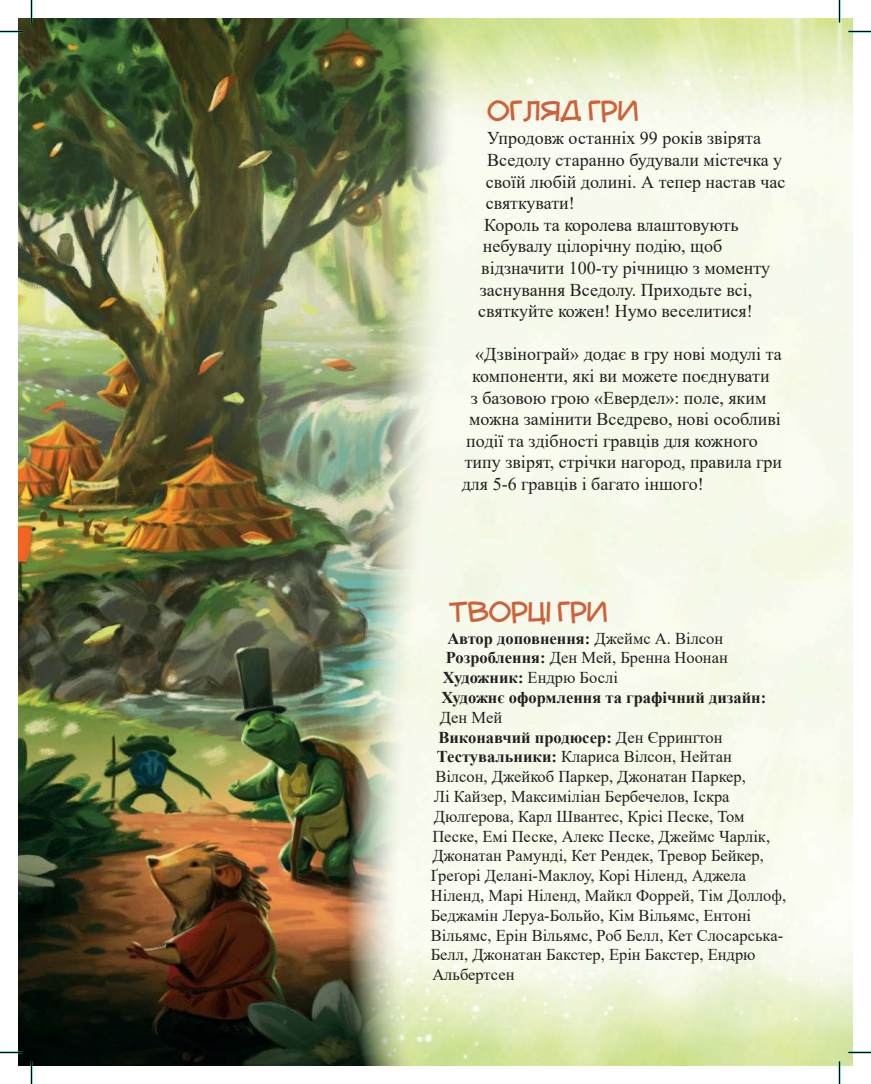
<style>
.page{position:relative;width:871px;height:1084px;background:#fff}
.page>*{position:absolute;margin:0;border:0;box-sizing:border-box;transform-origin:0 0}
.t1{font:24px "Mauryssel";color:#ce613a}
.t2{font:18px "Times New Roman";color:#231f20}
.t3{font:16.5px "Times New Roman";color:#231f20}
.t4{font:700 16.5px/19.8px "Times New Roman";color:#231f20}
.s1{font-weight:400}
.s2{font-weight:700}
</style>
<div class="page">
<img style="left:19px;top:19px;width:442px;height:1046px">
<hr style="left:0;top:1051px;width:23px;height:2px;background:#00b6ab">
<hr style="left:848px;top:1051px;width:23px;height:2px;background:#00b6ab">
<hr style="left:838px;top:0;width:2px;height:23px;background:#00b6ab">
<hr style="left:838px;top:1061px;width:2px;height:22px;background:#00b6ab">
<svg style="left:0;top:31px;width:23px;height:1px"></svg>
<svg style="left:848px;top:31px;width:23px;height:1px"></svg>
<svg style="left:0;top:1052px;width:23px;height:1px"></svg>
<svg style="left:848px;top:1052px;width:23px;height:1px"></svg>
<svg style="left:31px;top:0;width:1px;height:23px"></svg>
<svg style="left:31px;top:1061px;width:1px;height:22px"></svg>
<svg style="left:839px;top:0;width:1px;height:23px"></svg>
<svg style="left:839px;top:1061px;width:1px;height:22px"></svg>
<h1 class="t1" style="left:487px;top:94px;width:153px">ОГЛЯД ГРИ</h1>
<p class="t2" style="left:487px;top:126px;width:275px">Упродовж останніх 99 років звірята</p>
<p class="t2" style="left:487px;top:147px;width:297px">Вседолу старанно будували містечка у</p>
<p class="t2" style="left:486px;top:169px;width:301px">своїй любій долині. А тепер настав час</p>
<p class="t2" style="left:486px;top:190px;width:91px">святкувати!</p>
<p class="t2" style="left:484px;top:212px;width:256px">Король та королева влаштовують</p>
<p class="t2" style="left:483px;top:234px;width:241px">небувалу цілорічну подію, щоб</p>
<p class="t2" style="left:481px;top:255px;width:290px">відзначити 100-ту річницю з моменту</p>
<p class="t2" style="left:480px;top:277px;width:274px">заснування Вседолу. Приходьте всі,</p>
<p class="t2" style="left:478px;top:298px;width:276px">святкуйте кожен! Нумо веселитися!</p>
<p class="t2" style="left:475px;top:342px;width:308px">«Дзвінограй» додає в гру нові модулі та</p>
<p class="t2" style="left:472px;top:363px;width:299px">компоненти, які ви можете поєднувати</p>
<p class="t2" style="left:471px;top:385px;width:297px">з базовою грою «Евердел»: поле, яким</p>
<p class="t2" style="left:469px;top:406px;width:313px">можна замінити Вседрево, нові особливі</p>
<p class="t2" style="left:466px;top:428px;width:293px">події та здібності гравців для кожного</p>
<p class="t2" style="left:465px;top:450px;width:319px">типу звірят, стрічки нагород, правила гри</p>
<p class="t2" style="left:462px;top:471px;width:244px">для 5-6 гравців і багато іншого!</p>
<h1 class="t1" style="left:449px;top:594px;width:160px">ТВОРЦІ ГРИ</h1>
<p class="t4" style="left:441px;top:627px;width:326px;text-indent:6px">Автор доповнення: <span class="s1">Джеймс А. Вілсон </span>Розроблення: <span class="s1">Ден Мей, Бренна Ноонан </span>Художник: <span class="s1">Ендрю Бослі<br></span>Художнє оформлення та графічний дизайн:</p>
<p class="t3" style="left:440px;top:705px;width:64px">Ден Мей</p>
<p class="t4" style="left:438px;top:726px;width:286px">Виконавчий продюсер: <span class="s1">Ден Єрринґтон</span></p>
<p class="t3" style="left:437px;top:745px;width:297px"><span class="s2">Тестувальники:</span> Клариса Вілсон, Нейтан</p>
<p class="t3" style="left:435px;top:765px;width:312px">Вілсон, Джейкоб Паркер, Джонатан Паркер,</p>
<p class="t3" style="left:434px;top:784px;width:297px">Лі Кайзер, Максиміліан Бербечелов, Іскра</p>
<p class="t3" style="left:434px;top:804px;width:312px">Дюлґерова, Карл Швантес, Крісі Песке, Том</p>
<p class="t3" style="left:432px;top:824px;width:339px">Песке, Емі Песке, Алекс Песке, Джеймс Чарлік,</p>
<p class="t3" style="left:432px;top:844px;width:333px">Джонатан Рамунді, Кет Рендек, Тревор Бейкер,</p>
<p class="t3" style="left:431px;top:864px;width:317px">Ґреґорі Делані-Маклоу, Корі Ніленд, Аджела</p>
<p class="t3" style="left:431px;top:883px;width:357px">Ніленд, Марі Ніленд, Майкл Форрей, Тім Доллоф,</p>
<p class="t3" style="left:431px;top:903px;width:322px">Беджамін Леруа-Больйо, Кім Вільямс, Ентоні</p>
<p class="t3" style="left:431px;top:923px;width:354px">Вільямс, Ерін Вільямс, Роб Белл, Кет Слосарська-</p>
<p class="t3" style="left:431px;top:943px;width:326px">Белл, Джонатан Бакстер, Ерін Бакстер, Ендрю</p>
<p class="t3" style="left:432px;top:963px;width:84px">Альбертсен</p>
</div>
